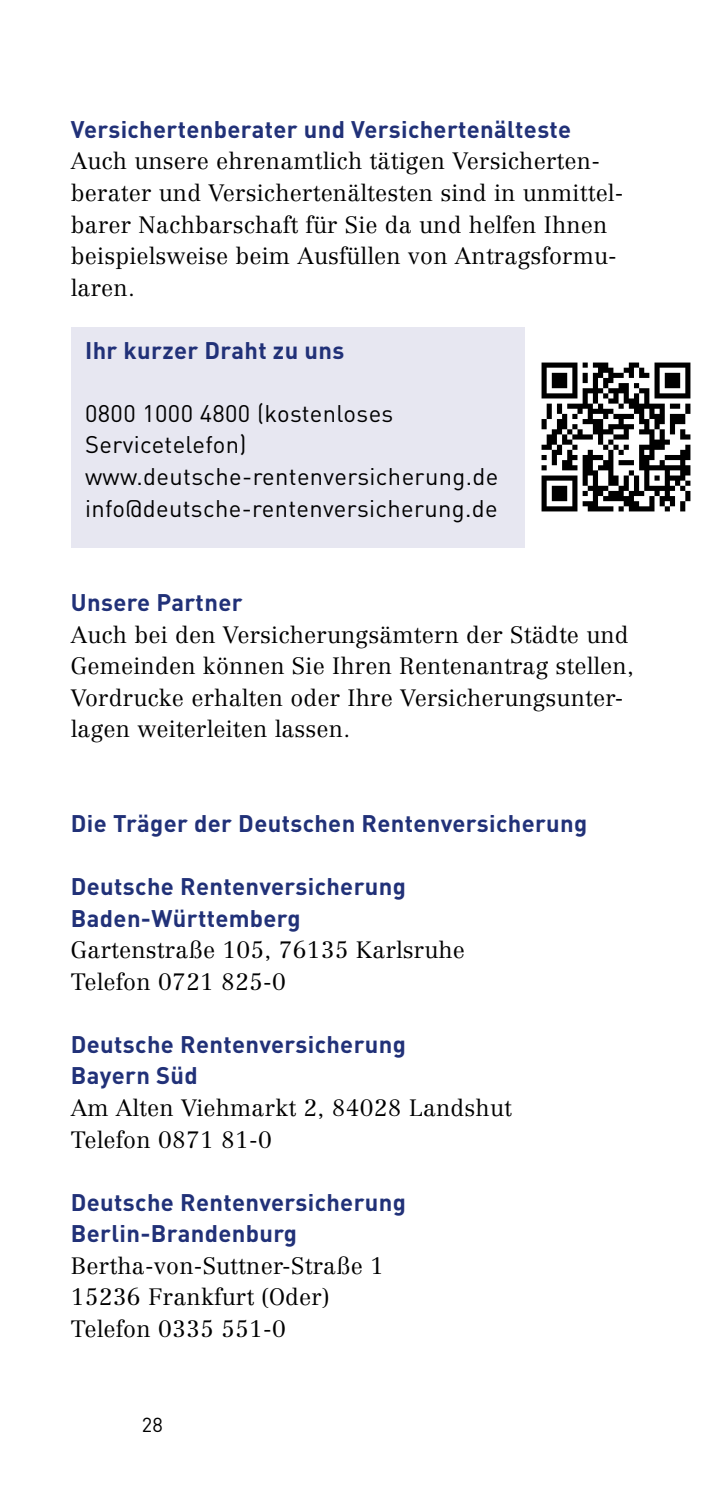
<style>
.page{position:relative;width:709px;height:1489px;background:#fff}
.page>*{position:absolute;margin:0;border:0;box-sizing:border-box;transform-origin:0 0}
.t1{font:700 23.75px/31.5px "DIN";letter-spacing:.015em;color:#213178}
.t2{font:23.75px/31.5px "DIN";letter-spacing:.015em;color:#000}
.t3{font:300 23.25px/31.5px "Centennial";letter-spacing:.01em;color:#000}
.t4{font:20px "DIN";color:#000}
</style>
<div class="page">
<div style="left:71px;top:327px;width:453px;height:221px;background:#e7e7f1"></div>
<img style="left:524px;top:343px;width:167px;height:189px">
<p class="t1" style="left:71px;top:112px;width:501px">Versichertenberater und Versichertenälteste</p>
<p class="t3" style="left:71px;top:145px;width:554px">Auch unsere ehrenamtlich tätigen Versicherten&shy;berater und Versichertenältesten sind in unmittel&shy;barer Nachbarschaft für Sie da und helfen Ihnen beispielsweise beim Ausfüllen von Antragsformu&shy;laren.</p>
<p class="t1" style="left:85px;top:333px;width:261px">Ihr kurzer Draht zu uns</p>
<p class="t2" style="left:85px;top:397px;width:415px">0800 1000 4800 (kostenloses<br>Servicetelefon) www.deutsche-rentenversicherung.de info@deutsche-rentenversicherung.de</p>
<p class="t1" style="left:71px;top:586px;width:173px">Unsere Partner</p>
<p class="t3" style="left:71px;top:618px;width:564px">Auch bei den Versicherungsämtern der Städte und Gemeinden können Sie Ihren Rentenantrag stellen, Vordrucke erhalten oder Ihre Versicherungsunter&shy;lagen weiterleiten lassen.</p>
<p class="t1" style="left:71px;top:806px;width:518px">Die Träger der Deutschen Rentenversicherung</p>
<p class="t1" style="left:71px;top:869px;width:336px">Deutsche Rentenversicherung<br>Baden-Württemberg</p>
<p class="t3" style="left:71px;top:934px;width:395px">Gartenstraße 105, 76135 Karlsruhe<br>Telefon 0721 825-0</p>
<p class="t1" style="left:71px;top:1027px;width:336px">Deutsche Rentenversicherung<br>Bayern Süd</p>
<p class="t3" style="left:71px;top:1091px;width:442px">Am Alten Viehmarkt 2, 84028 Landshut<br>Telefon 0871 81-0</p>
<p class="t1" style="left:71px;top:1185px;width:336px">Deutsche Rentenversicherung<br>Berlin-Brandenburg</p>
<p class="t3" style="left:71px;top:1249px;width:315px">Bertha-von-Suttner-Straße 1<br>15236 Frankfurt (Oder)<br>Telefon 0335 551-0</p>
<p class="t4" style="left:142px;top:1411px;width:23px">28</p>
</div>
